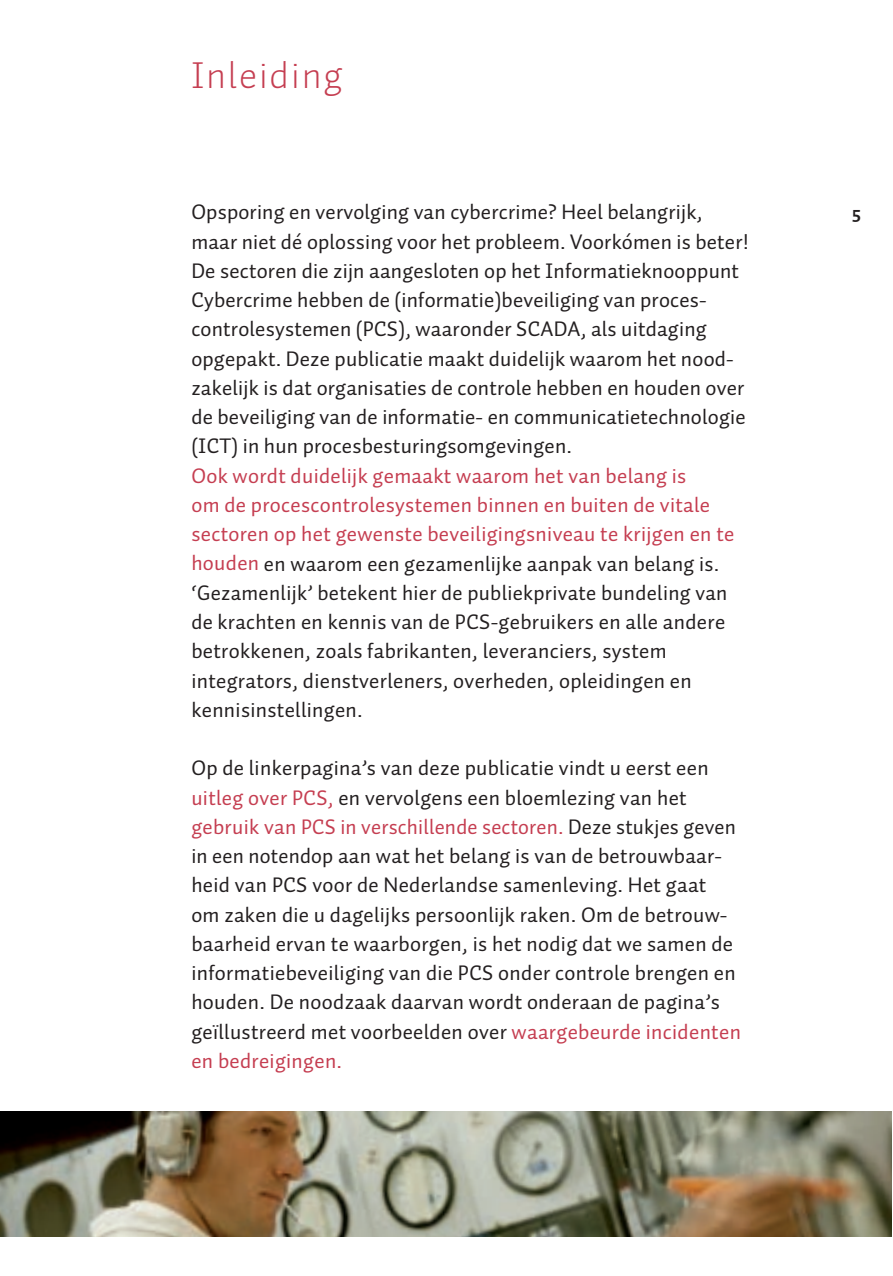
<style>
.page{position:relative;width:893px;height:1276px;background:#fff}
.page>*{position:absolute;margin:0;border:0;box-sizing:border-box;transform-origin:0 0}
.t1{font:300 38.25px "Auto 1";letter-spacing:.05em;color:#c53e51}
.t2{font:21.38px/29.2px "Auto 1";letter-spacing:.015em;color:#231f20}
.t3{font:700 19.12px "Auto 1";color:#231f20}
.s1{color:#c53e51}
</style>
<div class="page">
<img style="left:0;top:1112px;width:891px;height:124px">
<h1 class="t1" style="left:191px;top:52px;width:153px">Inleiding</h1>
<p class="t2" style="left:191px;top:197px;width:512px">Opsporing en vervolging van cybercrime? Heel belangrijk,</p>
<p class="t3" style="left:852px;top:201px;width:10px">5</p>
<p class="t2" style="left:191px;top:226px;width:559px">maar niet dé oplossing voor het probleem. Voorkómen is beter!<br>De sectoren die zijn aangesloten op het Informatieknooppunt Cybercrime hebben de (informatie)beveiliging van proces&shy;controlesystemen (PCS), waaronder SCADA, als uitdaging opgepakt. Deze publicatie maakt duidelijk waarom het nood&shy;zakelijk is dat organisaties de controle hebben en houden over de beveiliging van de informatie- en communicatietechnologie (ICT) in hun procesbesturingsomgevingen.</p>
<p class="t2" style="left:191px;top:460px;width:544px"><span class="s1">Ook wordt duidelijk gemaakt waarom het van belang is<br>om de procescontrolesystemen binnen en buiten de vitale sectoren op het gewenste beveiligingsniveau te krijgen en te houden</span> en waarom een gezamenlijke aanpak van belang is. ‘Gezamenlijk’ betekent hier de publiekprivate bundeling van de krachten en kennis van de PCS-gebruikers en alle andere betrokkenen, zoals fabrikanten, leveranciers, system integrators, dienstverleners, overheden, opleidingen en kennisinstellingen.</p>
<p class="t2" style="left:191px;top:753px;width:551px">Op de linkerpagina’s van deze publicatie vindt u eerst een <span class="s1">uitleg over PCS,</span> en vervolgens een bloemlezing van het <span class="s1">gebruik van PCS in verschillende sectoren.</span> Deze stukjes geven in een notendop aan wat het belang is van de betrouwbaar&shy;heid van PCS voor de Nederlandse samenleving. Het gaat<br>om zaken die u dagelijks persoonlijk raken. Om de betrouw&shy;baarheid ervan te waarborgen, is het nodig dat we samen de informatiebeveiliging van die PCS onder controle brengen en houden. De noodzaak daarvan wordt onderaan de pagina’s geïllustreerd met voorbeelden over <span class="s1">waargebeurde incidenten en bedreigingen.</span></p>
</div>
